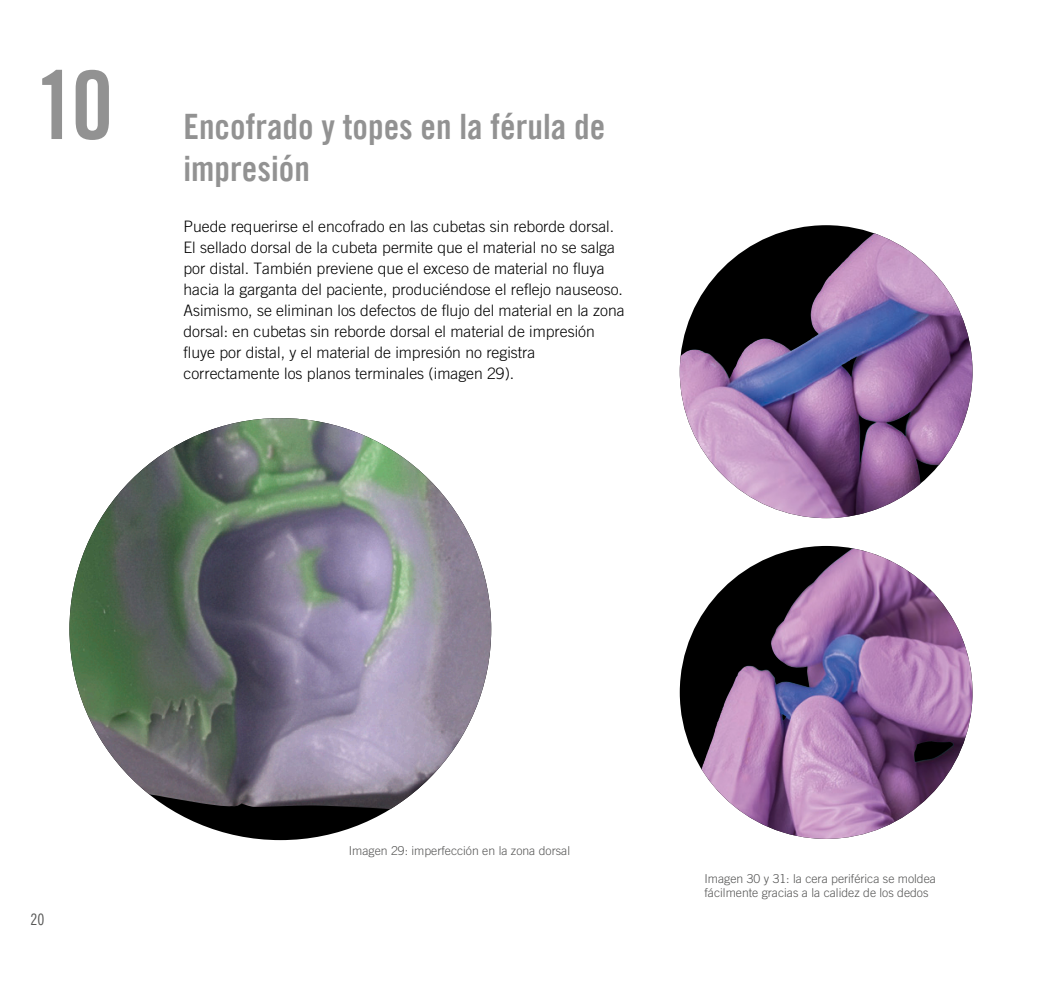
<style>
.page{position:relative;width:1042px;height:993px;background:#fff}
.page>*{position:absolute;margin:0;border:0;box-sizing:border-box;transform-origin:0 0}
.t1{font:94.5px "Trade Gothic LT Com Bd Cn 20";color:#929292}
.t2{font:35px/42px "Trade Gothic LT Com Bd Cn 20";color:#929292}
.t3{font:300 15.75px/21px "Trade Gothic LT Com";color:#000}
.t4{font:15.75px "Trade Gothic LT Com Cn 18";color:#565655}
.t5{font:300 12.25px/14.7px "Trade Gothic LT Com";color:#565655}
</style>
<div class="page">
<div style="left:69px;top:418px;width:422px;height:421px;background:#000;border-radius:50%"></div>
<img style="left:69px;top:418px;width:422px;height:390px">
<img style="left:680px;top:233px;width:292px;height:285px">
<div style="left:680px;top:545px;width:292px;height:293px;background:#000;border-radius:50%"></div>
<img style="left:701px;top:548px;width:271px;height:290px">
<h1 class="t1" style="left:35px;top:48px;width:80px">10</h1>
<h2 class="t2" style="left:183px;top:105px;width:423px">Encofrado y topes en la férula de impresión</h2>
<p class="t3" style="left:183px;top:215px;width:442px">Puede requerirse el encofrado en las cubetas sin reborde dorsal.<br>El sellado dorsal de la cubeta permite que el material no se salga por distal. También previene que el exceso de material no fluya hacia la garganta del paciente, produciéndose el reflejo nauseoso.<br>Asimismo, se eliminan los defectos de flujo del material en la zona dorsal: en cubetas sin reborde dorsal el material de impresión fluye por distal, y el material de impresión no registra correctamente los planos terminales (imagen 29).</p>
<p class="t4" style="left:31px;top:910px;width:16px">20</p>
<p class="t5" style="left:349px;top:843px;width:223px">Imagen 29: imperfección en la zona dorsal</p>
<p class="t5" style="left:704px;top:870px;width:233px">Imagen 30 y 31: la cera periférica se moldea fácilmente gracias a la calidez de los dedos</p>
</div>
